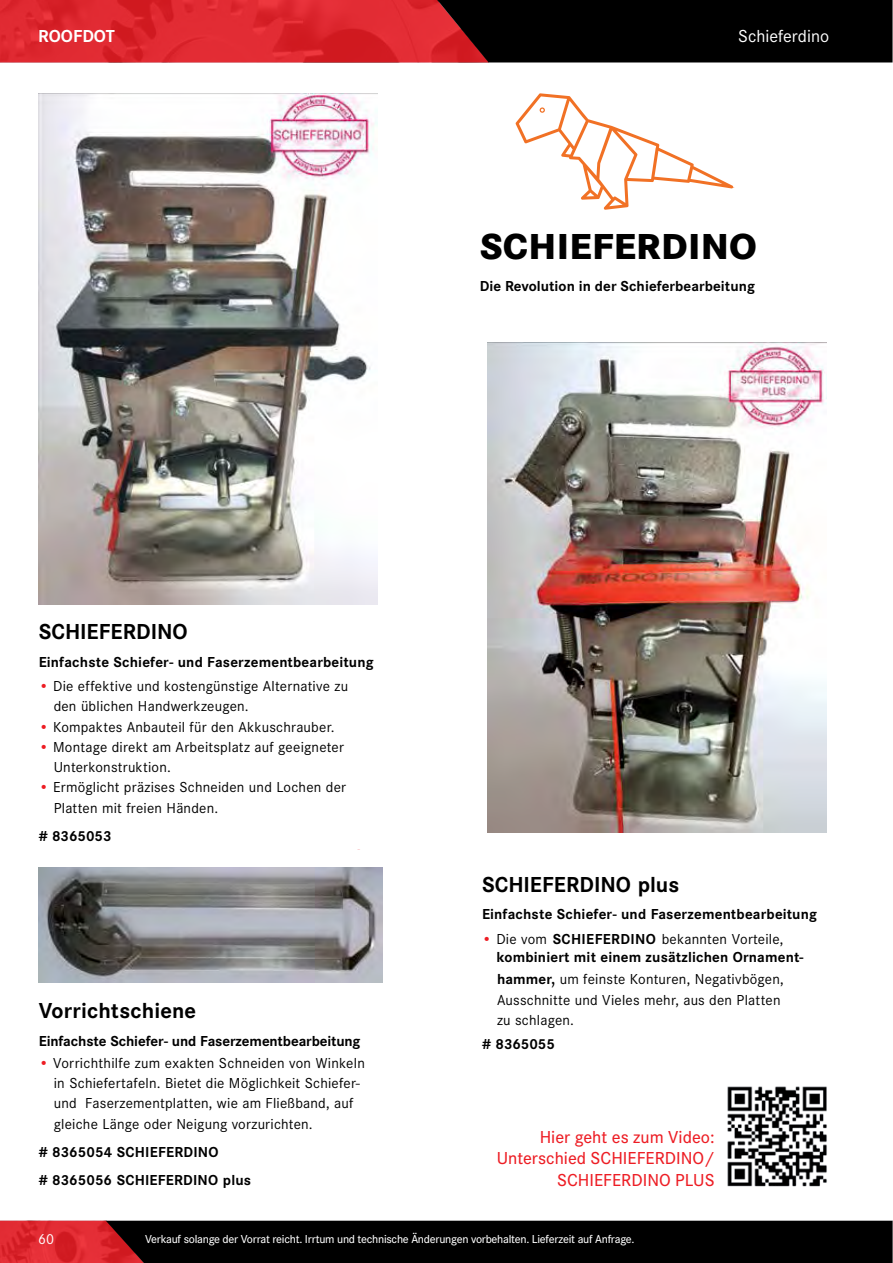
<style>
.page{position:relative;width:893px;height:1263px;background:#fff}
.page>*{position:absolute;margin:0;border:0;box-sizing:border-box;transform-origin:0 0}
.t1{font:800 37.5px "Corporate S Pro";letter-spacing:.01em;color:#000}
.t2{font:700 22.5px "Corporate S Pro";letter-spacing:.005em;color:#000}
.t3{font:500 18px/21.6px "Corporate S Pro";color:#ed1d24;text-align:right}
.t4{font:18px "Corporate S Pro";color:#fff}
.t5{font:700 18px "Corporate S Pro";color:#fff}
.t6{font:15px/20.2px "Corporate S Pro";letter-spacing:.015em;color:#000}
.t7{font:700 15px/28.2px "Corporate S Pro";letter-spacing:.01em;color:#000}
.t8{font:700 15px "Corporate S Pro";letter-spacing:-.01em;color:#000}
.t9{font:15px "Corporate S Pro";color:#fff}
.t10{font:500 12px "Corporate S Pro";letter-spacing:-.02em;color:#fff}
.t11{font:500 9px "Corporate S Pro";letter-spacing:-.02em;color:#fff}
.s1{color:#ed1d24}
.s2{font-weight:400;color:#ed1d24}
.s3{font-weight:400}
.s4{font-weight:700}
</style>
<div class="page">
<svg style="left:0;top:0;width:892px;height:62px;background:#721418"></svg>
<svg style="left:0;top:1220px;width:893px;height:43px;background:#22090a"></svg>
<img style="left:727px;top:1086px;width:100px;height:101px">
<img style="left:38px;top:867px;width:345px;height:115px">
<img style="left:38px;top:93px;width:340px;height:511px">
<img style="left:487px;top:342px;width:339px;height:491px">
<svg style="left:515px;top:93px;width:220px;height:117px"></svg>
<p class="t5" style="left:38px;top:21px;width:78px">ROOFDOT</p>
<p class="t4" style="left:738px;top:22px;width:92px">Schieferdino</p>
<h1 class="t1" style="left:480px;top:216px;width:279px">SCHIEFERDINO</h1>
<p class="t7" style="left:480px;top:271px;width:277px">Die Revolution in der Schieferbearbeitung</p>
<h2 class="t2" style="left:39px;top:614px;width:151px">SCHIEFERDINO</h2>
<p class="t7" style="left:39px;top:646px;width:336px">Einfachste Schiefer- und Faserzementbearbeitung</p>
<p class="t6" style="left:54px;top:675px;width:296px;text-indent:-15px"><span class="s1">•</span> Die effektive und kostengünstige Alternative zu den üblichen Handwerkzeugen.</p>
<p class="t6" style="left:39px;top:715px;width:298px"><span class="s1">•</span> Kompaktes Anbauteil für den Akkuschrauber.</p>
<p class="t6" style="left:54px;top:736px;width:292px;text-indent:-15px"><span class="s1">•</span> Montage direkt am Arbeitsplatz auf geeigneter<br>Unterkonstruktion.</p>
<p class="t6" style="left:54px;top:776px;width:294px;text-indent:-15px"><span class="s1">•</span> Ermöglicht präzises Schneiden und Lochen der<br>Platten mit freien Händen.</p>
<p class="t7" style="left:39px;top:821px;width:74px"># 8365053</p>
<h2 class="t2" style="left:39px;top:993px;width:159px">Vorrichtschiene</h2>
<p class="t8" style="left:39px;top:1029px;width:323px">Einfachste Schiefer- und Faserzementbearbeitung</p>
<p class="t6" style="left:54px;top:1052px;width:313px;text-indent:-15px"><span class="s1">•</span> Vorrichthilfe zum exakten Schneiden von Winkeln in Schiefertafeln. Bietet die Möglichkeit Schiefer&shy;und Faserzementplatten, wie am Fließband, auf gleiche Länge oder Neigung vorzurichten.</p>
<p class="t7" style="left:39px;top:1136px;width:214px"># 8365054 SCHIEFERDINO<br># 8365056 SCHIEFERDINO plus</p>
<h2 class="t2" style="left:482px;top:867px;width:199px">SCHIEFERDINO plus</h2>
<p class="t7" style="left:482px;top:899px;width:336px">Einfachste Schiefer- und Faserzementbearbeitung</p>
<p class="t7" style="left:496px;top:928px;width:309px;line-height:18.6px;text-indent:-14px"><span class="s2">•</span> <span class="s3">Die vom</span> SCHIEFERDINO <span class="s3">bekannten Vorteile, </span>kombiniert mit einem zusätzlichen Ornament-</p>
<p class="t6" style="left:497px;top:968px;width:288px"><span class="s4">hammer,</span> um feinste Konturen, Negativbögen,<br>Ausschnitte und Vieles mehr, aus den Platten zu schlagen.</p>
<p class="t7" style="left:482px;top:1029px;width:74px"># 8365055</p>
<p class="t3" style="left:497px;top:1124px;width:219px">Hier geht es zum Video:<br>Unterschied SCHIEFERDINO/<br>SCHIEFERDINO PLUS</p>
<p class="t9" style="left:38px;top:1228px;width:17px">60</p>
<p class="t10" style="left:145px;top:1230px;width:491px">Verkauf solange der Vorrat reicht. Irrtum und technische Änderungen vorbehalten. Lieferzeit auf Anfrage.</p>
<p class="t11" style="left:174px;top:1231px;width:474px">Preise (UVP) zzgl. ges. MwSt. Verkauf solange der Vorrat reicht. Irrtum und technische Änderungen vorbehalten. Lieferzeit auf Anfrage.</p>
</div>
